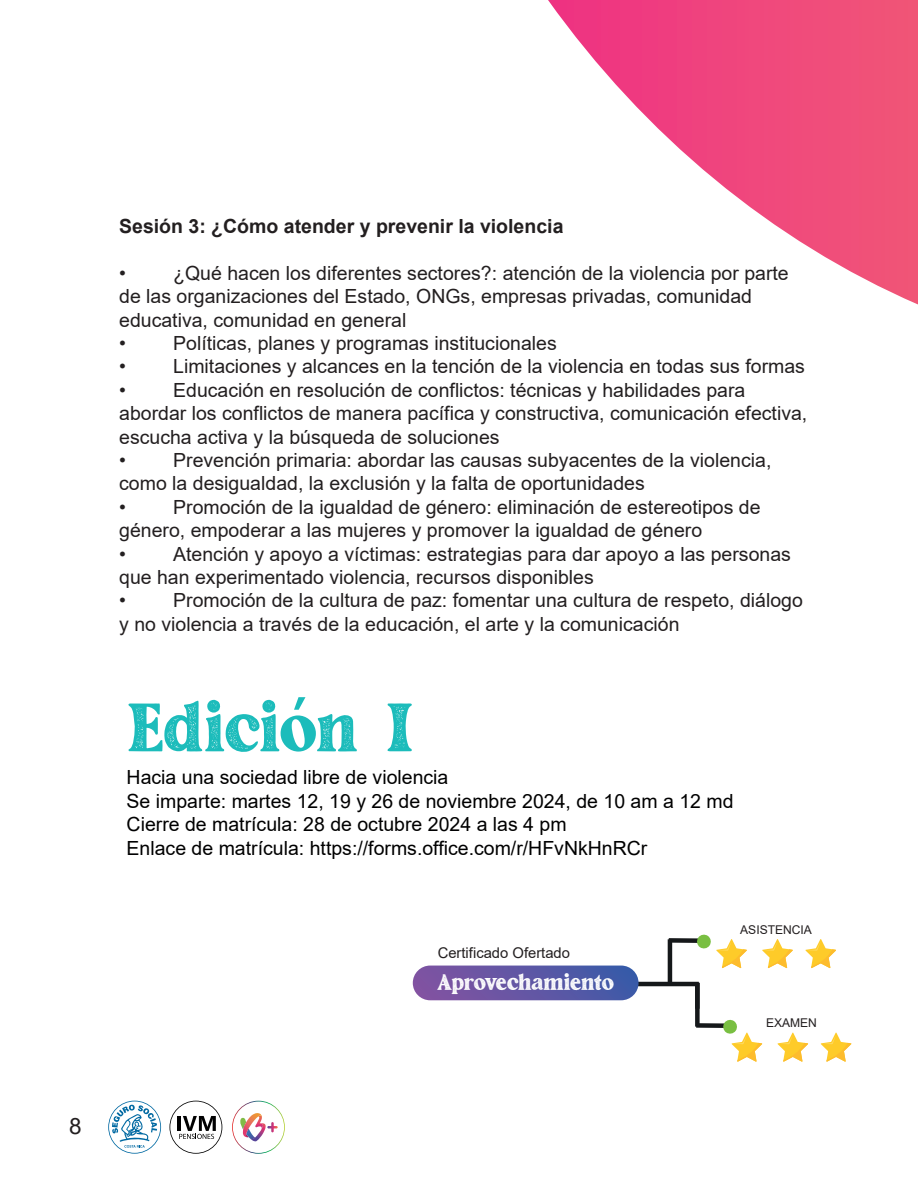
<style>
.page{position:relative;width:918px;height:1188px;background:#fff}
.page>*{position:absolute;margin:0;border:0;box-sizing:border-box;transform-origin:0 0}
.t1{font:67.5px "Fashion Stamp";letter-spacing:-.035em;color:#1cbcbb}
.t2{font:22.5px "Arial";color:#231f20}
.t3{font:21.9px "Fashion Stamp";letter-spacing:-.045em;color:#fff}
.t4{font:19.5px/23.4px "Arial";color:#231f20}
.t5{font:19.5px/23.4px "Arial";color:#000001}
.t6{font:700 19.5px "Arial";color:#231f20}
.t7{font:14.85px "Arial";color:#231f20}
.t8{font:12px "Arial";color:#231f20}
</style>
<div class="page">
<svg style="left:548px;top:0;width:370px;height:304px"></svg>
<svg style="left:762px;top:939px;width:31px;height:29px"></svg>
<svg style="left:805px;top:939px;width:31px;height:29px"></svg>
<svg style="left:777px;top:1033px;width:31px;height:29px"></svg>
<svg style="left:821px;top:1033px;width:30px;height:29px"></svg>
<div style="left:669px;top:938px;width:31px;height:5px;background:#15181a"></div>
<hr style="left:626px;top:982px;width:73px;height:4px;background:#15181a">
<div style="left:696px;top:1023px;width:31px;height:5px;background:#15181a"></div>
<hr style="left:668px;top:939px;width:4px;height:44px;background:#15181a">
<svg style="left:722px;top:1019px;width:40px;height:43px"></svg>
<svg style="left:696px;top:934px;width:51px;height:34px"></svg>
<div style="left:695px;top:983px;width:5px;height:44px;background:#15181a"></div>
<div style="left:413px;top:966px;width:226px;height:34px;background:linear-gradient(to right,#8452a1,#3d5ca9);border-radius:17px"></div>
<svg style="left:108px;top:1101px;width:53px;height:53px"></svg>
<svg style="left:169px;top:1101px;width:53px;height:53px"></svg>
<svg style="left:232px;top:1101px;width:53px;height:53px"></svg>
<p class="t2" style="left:69px;top:1111px;width:14px">8</p>
<p class="t6" style="left:119px;top:213px;width:446px">Sesión 3: ¿Cómo atender y prevenir la violencia</p>
<p class="t4" style="left:119px;top:261px;width:8px">•</p>
<p class="t4" style="left:119px;top:261px;width:671px;text-indent:54px">¿Qué hacen los diferentes sectores?: atención de la violencia por parte de las organizaciones del Estado, ONGs, empresas privadas, comunidad educativa, comunidad en general<br>•</p>
<p class="t4" style="left:173px;top:331px;width:385px">Políticas, planes y programas institucionales</p>
<p class="t4" style="left:119px;top:355px;width:8px">•</p>
<p class="t4" style="left:173px;top:355px;width:633px">Limitaciones y alcances en la tención de la violencia en todas sus formas</p>
<p class="t4" style="left:119px;top:378px;width:8px">•</p>
<p class="t4" style="left:119px;top:378px;width:690px;text-indent:54px">Educación en resolución de conflictos: técnicas y habilidades para abordar los conflictos de manera pacífica y constructiva, comunicación efectiva, escucha activa y la búsqueda de soluciones<br>•</p>
<p class="t4" style="left:119px;top:448px;width:654px;text-indent:54px">Prevención primaria: abordar las causas subyacentes de la violencia, como la desigualdad, la exclusión y la falta de oportunidades<br>•</p>
<p class="t4" style="left:119px;top:495px;width:643px;text-indent:54px">Promoción de la igualdad de género: eliminación de estereotipos de género, empoderar a las mujeres y promover la igualdad de género<br>•</p>
<p class="t4" style="left:119px;top:542px;width:673px;text-indent:54px">Atención y apoyo a víctimas: estrategias para dar apoyo a las personas que han experimentado violencia, recursos disponibles<br>•</p>
<p class="t4" style="left:119px;top:589px;width:685px;text-indent:54px">Promoción de la cultura de paz: fomentar una cultura de respeto, diálogo y no violencia a través de la educación, el arte y la comunicación</p>
<h1 class="t1" style="left:127px;top:683px;width:289px">Edición I</h1>
<p class="t5" style="left:127px;top:766px;width:608px">Hacia una sociedad libre de violencia<br>Se imparte: martes 12, 19 y 26 de noviembre 2024, de 10 am a 12 md Cierre de matrícula: 28 de octubre 2024 a las 4 pm<br>Enlace de matrícula: https://forms.office.com/r/HFvNkHnRCr</p>
<p class="t7" style="left:438px;top:943px;width:134px">Certificado Ofertado</p>
<p class="t3" style="left:437px;top:968px;width:179px">Aprovechamiento</p>
<p class="t8" style="left:740px;top:922px;width:73px">ASISTENCIA</p>
<p class="t8" style="left:766px;top:1015px;width:52px">EXAMEN</p>
</div>
